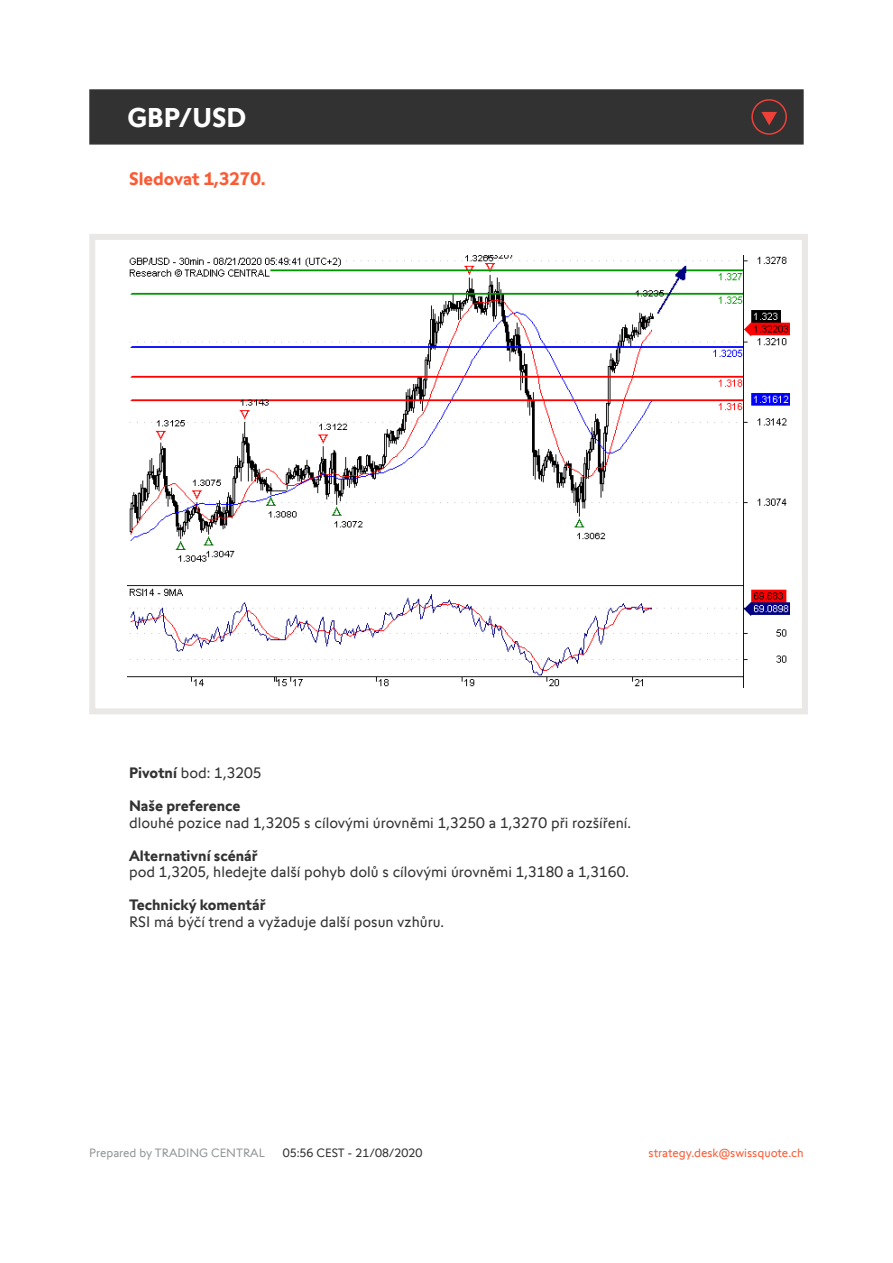
<style>
.page{position:relative;width:893px;height:1263px;background:#fff}
.page>*{position:absolute;margin:0;border:0;box-sizing:border-box;transform-origin:0 0}
.t1{font:700 27px "Swissquote CT";color:#fff}
.t2{font:700 18px "Swissquote CT";color:#fa5b35}
.t3{font:15px "Swissquote CT";color:#323232}
.t4{font:700 15px "Swissquote CT";color:#323232}
.t5{font:12px "Swissquote CT";color:#fa5b35}
.t6{font:12px "Swissquote CT";color:#939598}
.t7{font:12px "Swissquote CT";color:#323232}
.s1{font-weight:700}
</style>
<div class="page">
<div style="left:89px;top:234px;width:719px;height:480px;border:6px solid #e9e8e7"></div>
<div style="left:89px;top:89px;width:715px;height:56px;background:#323232;border:2px solid #323232"></div>
<img style="left:128px;top:255px;width:661px;height:432px">
<svg style="left:751px;top:99px;width:36px;height:36px"></svg>
<h1 class="t1" style="left:128px;top:101px;width:120px">GBP/USD</h1>
<p class="t2" style="left:129px;top:168px;width:138px">Sledovat 1,3270.</p>
<p class="t3" style="left:129px;top:764px;width:134px"><span class="s1">Pivotní</span> bod: 1,3205</p>
<p class="t4" style="left:129px;top:797px;width:113px">Naše preference</p>
<p class="t3" style="left:129px;top:814px;width:503px">dlouhé pozice nad 1,3205 s cílovými úrovněmi 1,3250 a 1,3270 při rozšíření.</p>
<p class="t4" style="left:129px;top:846px;width:130px">Alternativní scénář</p>
<p class="t3" style="left:129px;top:863px;width:501px">pod 1,3205, hledejte další pohyb dolů s cílovými úrovněmi 1,3180 a 1,3160.</p>
<p class="t4" style="left:129px;top:896px;width:138px">Technický komentář</p>
<p class="t3" style="left:129px;top:913px;width:317px">RSI má býčí trend a vyžaduje další posun vzhůru.</p>
<p class="t6" style="left:89px;top:1145px;width:177px">Prepared by TRADING CENTRAL</p>
<p class="t7" style="left:283px;top:1145px;width:141px">05:56 CEST - 21/08/2020</p>
<p class="t5" style="left:649px;top:1145px;width:157px">strategy.desk@swissquote.ch</p>
</div>
